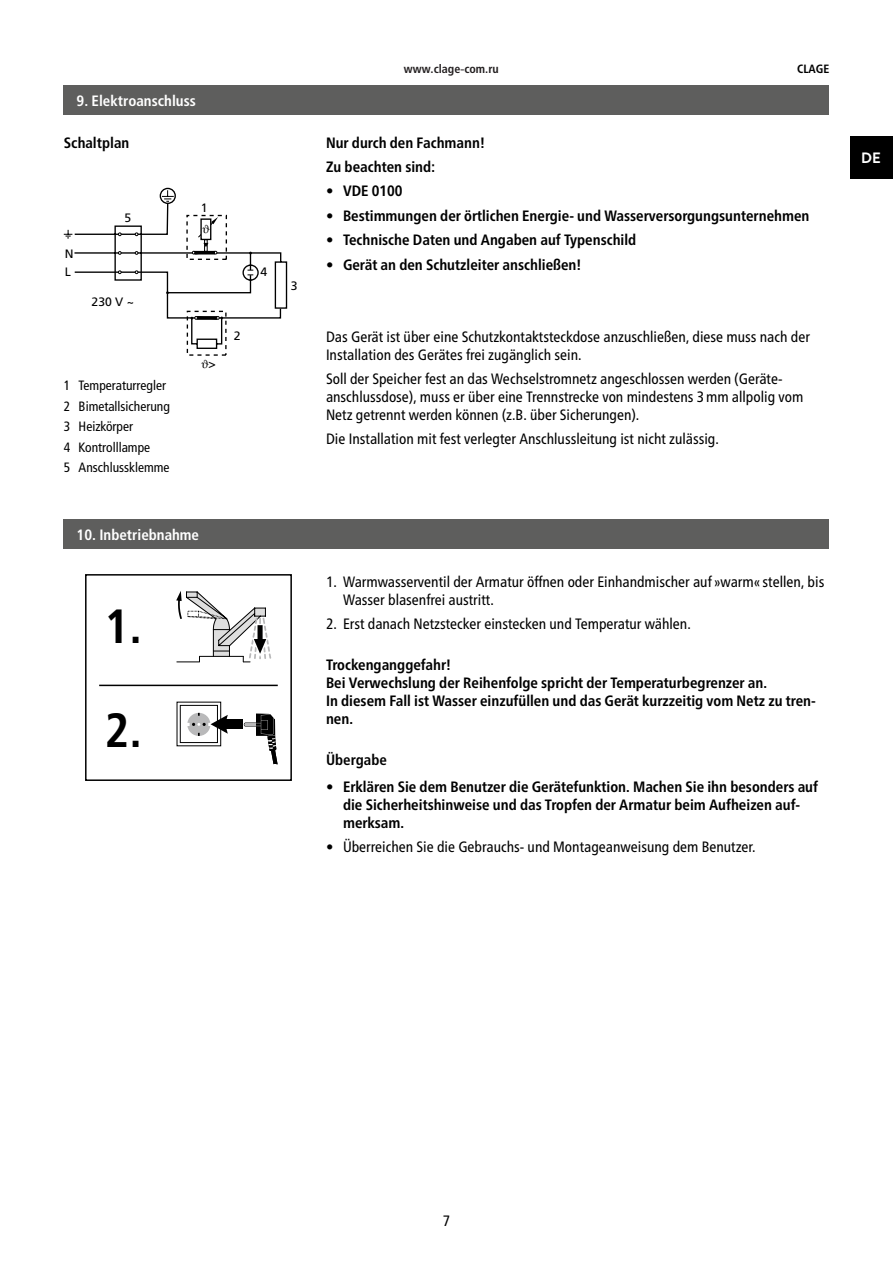
<style>
.page{position:relative;width:893px;height:1263px;background:#fff}
.page>*{position:absolute;margin:0;border:0;box-sizing:border-box;transform-origin:0 0}
.t1{font:700 condensed 48px/103.2px "Frutiger LT Std";color:#000}
.t2{font:condensed 15px/18px "Frutiger Neue LTW1 G";color:#000}
.t3{font:700 condensed 15px/18px "Frutiger Neue LTW1 G";color:#000}
.t4{font:700 condensed 15px "Frutiger LT Std";color:#fff}
.t5{font:700 condensed 15px "Frutiger LT Std";color:#000}
.t6{font:700 15px "Brandon Text";color:#fff}
.t7{font:condensed 13.5px/20.4px "Frutiger LT Std";color:#000}
.t8{font:12.15px "Frutiger LT Std";color:#000}
.t9{font:700 condensed 12px "Frutiger LT Std";color:#231f20}
.t10{font:700 condensed 12px "Frutiger Neue LTW1 G";color:#000}
.s1{font-family:"Arial";font-weight:400;font-stretch:normal}
</style>
<div class="page">
<div style="left:850px;top:136px;width:43px;height:43px;background:#000"></div>
<svg style="left:177px;top:702px;width:44px;height:44px"></svg>
<div style="left:180px;top:705px;width:38px;height:38px;background:#fff;border:1px solid #000"></div>
<div style="left:224px;top:720px;width:18px;height:9px;background:#000"></div>
<svg style="left:187px;top:713px;width:41px;height:23px"></svg>
<svg style="left:244px;top:714px;width:34px;height:50px"></svg>
<svg style="left:176px;top:591px;width:95px;height:71px"></svg>
<div style="left:85px;top:574px;width:207px;height:207px;border:2px solid #000"></div>
<hr style="left:99px;top:685px;width:179px;height:1px;background:#000">
<div style="left:64px;top:85px;width:765px;height:30px;background:#5e5e5d"></div>
<div style="left:64px;top:519px;width:765px;height:30px;background:#5e5e5d"></div>
<svg style="left:64px;top:188px;width:224px;height:168px"></svg>
<p class="t4" style="left:77px;top:92px;width:121px">9. Elektroanschluss</p>
<p class="t5" style="left:64px;top:134px;width:67px">Schaltplan</p>
<p class="t8" style="left:65px;top:247px;width:10px">N</p>
<p class="t8" style="left:65px;top:264px;width:8px">L</p>
<p class="t8" style="left:124px;top:211px;width:8px">5</p>
<p class="t8" style="left:92px;top:295px;width:44px">230 V ~</p>
<p class="t7" style="left:64px;top:375px;width:108px">1 Temperaturregler<br>2 Bimetallsicherung<br>3 Heizkörper<br>4 Kontrolllampe<br>5 Anschlussklemme</p>
<p class="t8" style="left:201px;top:200px;width:8px">1</p>
<p class="t8" style="left:209px;top:357px;width:9px">&gt;</p>
<p class="t8" style="left:234px;top:328px;width:8px">2</p>
<p class="t8" style="left:260px;top:264px;width:8px">4</p>
<p class="t4" style="left:77px;top:526px;width:124px">10. Inbetriebnahme</p>
<p class="t8" style="left:291px;top:278px;width:8px">3</p>
<h1 class="t1" style="left:105px;top:575px;width:39px">1.<br>2.</h1>
<p class="t9" style="left:404px;top:62px;width:96px">www.clage<span class="s1">-</span>com.ru</p>
<p class="t10" style="left:797px;top:62px;width:34px">CLAGE</p>
<p class="t3" style="left:326px;top:130px;width:160px;line-height:24.3px">Nur durch den Fachmann!<br>Zu beachten sind:</p>
<p class="t3" style="left:326px;top:182px;width:78px">• VDE 0100</p>
<p class="t3" style="left:326px;top:206px;width:485px">• Bestimmungen der örtlichen Energie- und Wasserversorgungsunternehmen</p>
<p class="t3" style="left:326px;top:231px;width:312px">• Technische Daten und Angaben auf Typenschild</p>
<p class="t3" style="left:326px;top:255px;width:257px">• Gerät an den Schutzleiter anschließen!</p>
<p class="t2" style="left:326px;top:327px;width:485px">Das Gerät ist über eine Schutzkontaktsteckdose anzuschließen, diese muss nach der<br>Installation des Gerätes frei zugänglich sein.</p>
<p class="t2" style="left:326px;top:370px;width:479px">Soll der Speicher fest an das Wechselstromnetz angeschlossen werden (Geräte&shy;anschlussdose), muss er über eine Trennstrecke von mindestens 3mm allpolig vom<br>Netz getrennt werden können (z.B. über Sicherungen).</p>
<p class="t2" style="left:326px;top:430px;width:394px">Die Installation mit fest verlegter Anschlussleitung ist nicht zulässig.</p>
<p class="t2" style="left:343px;top:572px;width:483px;text-indent:-17px">1. Warmwasserventil der Armatur öffnen oder Einhandmischer auf »warm« stellen, bis<br>Wasser blasenfrei austritt.</p>
<p class="t2" style="left:326px;top:615px;width:366px">2. Erst danach Netzstecker einstecken und Temperatur wählen.</p>
<p class="t3" style="left:326px;top:656px;width:491px">Trockenganggefahr!<br>Bei Verwechslung der Reihenfolge spricht der Temperaturbegrenzer an.<br>In diesem Fall ist Wasser einzufüllen und das Gerät kurzzeitig vom Netz zu tren&shy;nen.</p>
<p class="t5" style="left:326px;top:751px;width:62px">Übergabe</p>
<p class="t3" style="left:343px;top:777px;width:476px;text-indent:-17px">• Erklären Sie dem Benutzer die Gerätefunktion. Machen Sie ihn besonders auf die Sicherheitshinweise und das Tropfen der Armatur beim Aufheizen auf&shy;merksam.</p>
<p class="t2" style="left:326px;top:838px;width:431px">• Überreichen Sie die Gebrauchs- und Montageanweisung dem Benutzer.</p>
<p class="t6" style="left:861px;top:147px;width:21px">DE</p>
<p class="t2" style="left:443px;top:1212px;width:9px">7</p>
</div>
